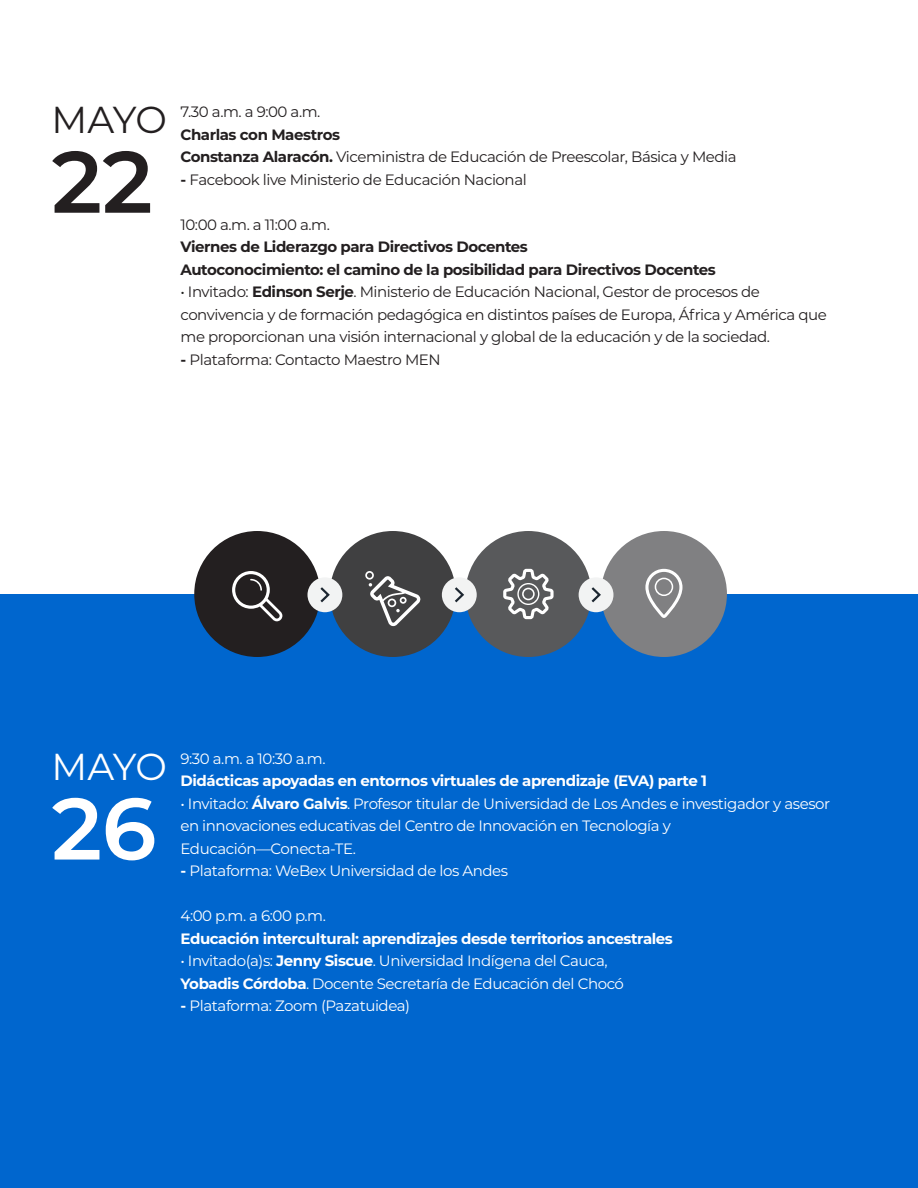
<style>
.page{position:relative;width:918px;height:1188px;background:#fff}
.page>*{position:absolute;margin:0;border:0;box-sizing:border-box;transform-origin:0 0}
.t1{font:600 87px "Montserrat";color:#231f20}
.t2{font:600 87px "Montserrat";color:#fff}
.t3{font:37.5px "Montserrat";color:#231f20}
.t4{font:37.5px "Montserrat";color:#fff}
.t5{font:15px/22.5px "Montserrat";letter-spacing:-.03em;color:#231f20}
.t6{font:15px/22.5px "Montserrat";letter-spacing:-.03em;color:#fff}
.t7{font:700 15px "Montserrat";letter-spacing:-.03em;color:#fff}
.t8{font:700 15px/22.5px "Montserrat";letter-spacing:-.03em;color:#231f20}
.s1{font-weight:700}
.s2{color:#1d1d1b}
</style>
<div class="page">
<div style="left:0;top:595px;width:918px;height:593px;background:#0066ce"></div>
<div style="left:194px;top:531px;width:126px;height:126px;background:#231f20;border-radius:50%"></div>
<div style="left:330px;top:531px;width:126px;height:126px;background:#404041;border-radius:50%"></div>
<div style="left:465px;top:531px;width:126px;height:126px;background:#58595b;border-radius:50%"></div>
<div style="left:601px;top:531px;width:126px;height:126px;background:#808082;border-radius:50%"></div>
<div style="left:307px;top:577px;width:35px;height:35px;background:#f2f3f3;border-radius:50%"></div>
<div style="left:442px;top:577px;width:35px;height:35px;background:#f2f3f3;border-radius:50%"></div>
<div style="left:579px;top:577px;width:34px;height:35px;background:#f2f3f3;border-radius:50%"></div>
<svg style="left:232px;top:571px;width:50px;height:50px"></svg>
<svg style="left:365px;top:571px;width:56px;height:55px"></svg>
<svg style="left:503px;top:569px;width:51px;height:50px"></svg>
<svg style="left:645px;top:569px;width:38px;height:49px"></svg>
<svg style="left:320px;top:587px;width:10px;height:16px"></svg>
<svg style="left:455px;top:587px;width:9px;height:16px"></svg>
<svg style="left:591px;top:587px;width:10px;height:16px"></svg>
<h2 class="t3" style="left:52px;top:94px;width:117px">MAYO</h2>
<h1 class="t1" style="left:52px;top:120px;width:103px">22</h1>
<p class="t5" style="left:180px;top:100px;width:141px">7.30 a.m. a 9:00 a.m.</p>
<p class="t5" style="left:180px;top:122px;width:558px"><span class="s1">Charlas con Maestros<br>Constanza Alaracón.</span> Viceministra de Educación de Preescolar, Básica y Media</p>
<p class="t5" style="left:180px;top:167px;width:348px"><span class="s1">-</span> Facebook live Ministerio de Educación Nacional</p>
<p class="t5" style="left:180px;top:212px;width:151px">10:00 a.m. a 11:00 a.m.</p>
<p class="t8" style="left:180px;top:235px;width:537px">Viernes de Liderazgo para Directivos Docentes<br>Autoconocimiento: el camino de la posibilidad para Directivos Docentes</p>
<p class="t5" style="left:181px;top:280px;width:648px"><span class="s2">•</span> Invitado: <span class="s1">Edinson Serje</span>. Ministerio de Educación Nacional, Gestor de procesos de convivencia y de formación pedagógica en distintos países de Europa, África y América que me proporcionan una visión internacional y global de la educación y de la sociedad.</p>
<p class="t5" style="left:181px;top:347px;width:262px"><span class="s1">-</span> Plataforma: Contacto Maestro MEN</p>
<h2 class="t4" style="left:52px;top:741px;width:117px">MAYO</h2>
<h1 class="t2" style="left:52px;top:767px;width:106px">26</h1>
<p class="t6" style="left:180px;top:747px;width:147px">9:30 a.m. a 10:30 a.m.</p>
<p class="t7" style="left:180px;top:770px;width:528px">Didácticas apoyadas en entornos virtuales de aprendizaje (EVA) parte 1</p>
<p class="t6" style="left:180px;top:792px;width:651px">• Invitado: <span class="s1">Álvaro Galvis</span>. Profesor titular de Universidad de Los Andes e investigador y asesor en innovaciones educativas del Centro de Innovación en Tecnología y<br>Educación—Conecta-TE.</p>
<p class="t6" style="left:180px;top:859px;width:329px"><span class="s1">-</span> Plataforma: WeBex Universidad de los Andes</p>
<p class="t6" style="left:180px;top:904px;width:147px">4:00 p.m. a 6:00 p.m.</p>
<p class="t7" style="left:180px;top:928px;width:494px">Educación intercultural: aprendizajes desde territorios ancestrales</p>
<p class="t6" style="left:181px;top:949px;width:445px">• Invitado(a)s: <span class="s1">Jenny Siscue</span>. Universidad Indígena del Cauca,<br><span class="s1">Yobadis Córdoba</span>. Docente Secretaría de Educación del Chocó</p>
<p class="t6" style="left:181px;top:994px;width:231px"><span class="s1">-</span> Plataforma: Zoom (Pazatuidea)</p>
</div>
